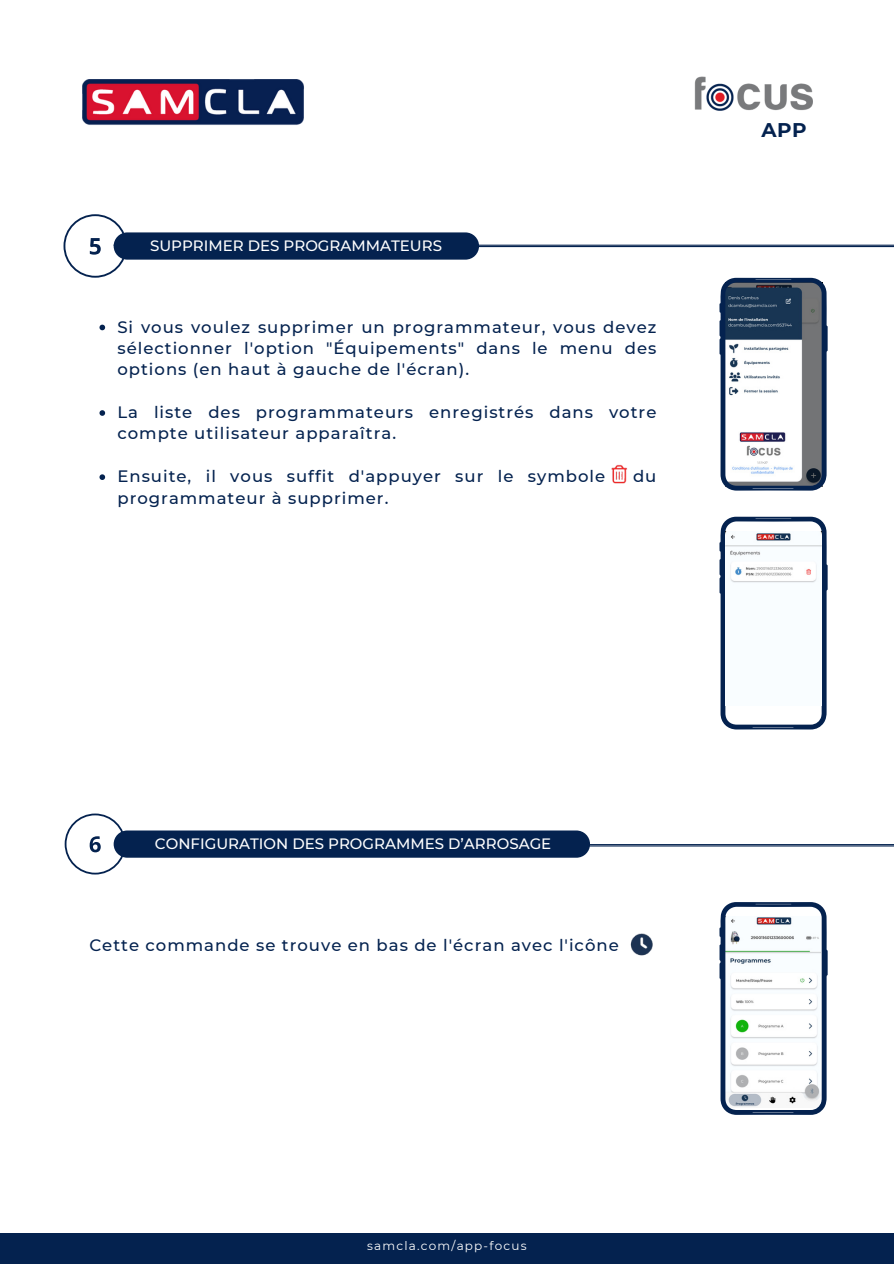
<style>
.page{position:relative;width:894px;height:1264px;background:#fff}
.page>*{position:absolute;margin:0;border:0;box-sizing:border-box;transform-origin:0 0}
.t1{font:700 19.8px "Montserrat";color:#04224f}
.t2{font:500 16.5px/21.3px "Montserrat";letter-spacing:.06em;color:#04224f;text-align:justify}
.t3{font:500 15px "Montserrat";color:#fff}
.t4{font:12px "Montserrat";letter-spacing:.1em;color:#fff}
</style>
<div class="page">
<svg style="left:719px;top:516px;width:108px;height:213px"></svg>
<img style="left:725px;top:531px;width:96px;height:175px">
<svg style="left:719px;top:278px;width:108px;height:212px"></svg>
<svg style="left:719px;top:902px;width:108px;height:212px"></svg>
<img style="left:82px;top:79px;width:222px;height:46px">
<img style="left:694px;top:76px;width:119px;height:35px">
<img style="left:611px;top:464px;width:16px;height:20px">
<svg style="left:99px;top:324px;width:6px;height:6px"></svg>
<svg style="left:99px;top:410px;width:6px;height:6px"></svg>
<svg style="left:99px;top:474px;width:6px;height:6px"></svg>
<img style="left:630px;top:933px;width:23px;height:23px">
<svg style="left:63px;top:214px;width:61px;height:63px"></svg>
<hr style="left:205px;top:246px;width:688px;height:1px;background:#04224f">
<hr style="left:114px;top:245px;width:779px;height:1px;background:#04224f">
<div style="left:114px;top:232px;width:365px;height:28px;background:#04224f;border-radius:14px"></div>
<hr style="left:203px;top:845px;width:690px;height:1px;background:#04224f">
<svg style="left:65px;top:813px;width:61px;height:61px"></svg>
<hr style="left:205px;top:844px;width:688px;height:1px;background:#04224f">
<div style="left:114px;top:830px;width:476px;height:27px;background:#04224f;border-radius:14px"></div>
<div style="left:0;top:1232px;width:893px;height:31px;background:#04224f"></div>
<p class="t3" style="left:150px;top:236px;width:293px">SUPPRIMER DES PROGRAMMATEURS</p>
<h1 class="t2" style="left:117px;top:316px;width:540px">Si vous voulez supprimer un programmateur, vous devez sélectionner l'option "Équipements" dans le menu des options (en haut à gauche de l'écran).</h1>
<p class="t2" style="left:117px;top:401px;width:540px">La liste des programmateurs enregistrés dans votre compte utilisateur apparaîtra.</p>
<p class="t2" style="left:117px;top:465px;width:489px">Ensuite, il vous suffit d'appuyer sur le symbole</p>
<p class="t2" style="left:633px;top:465px;width:25px">du</p>
<p class="t2" style="left:117px;top:487px;width:272px">programmateur à supprimer.</p>
<p class="t1" style="left:761px;top:117px;width:47px">APP</p>
<p class="t3" style="left:155px;top:834px;width:397px">CONFIGURATION DES PROGRAMMES D’ARROSAGE</p>
<p class="t2" style="left:89px;top:934px;width:531px">Cette commande se trouve en bas de l'écran avec l'icône</p>
<p class="t4" style="left:367px;top:1238px;width:161px">samcla.com/app-focus</p>
</div>
